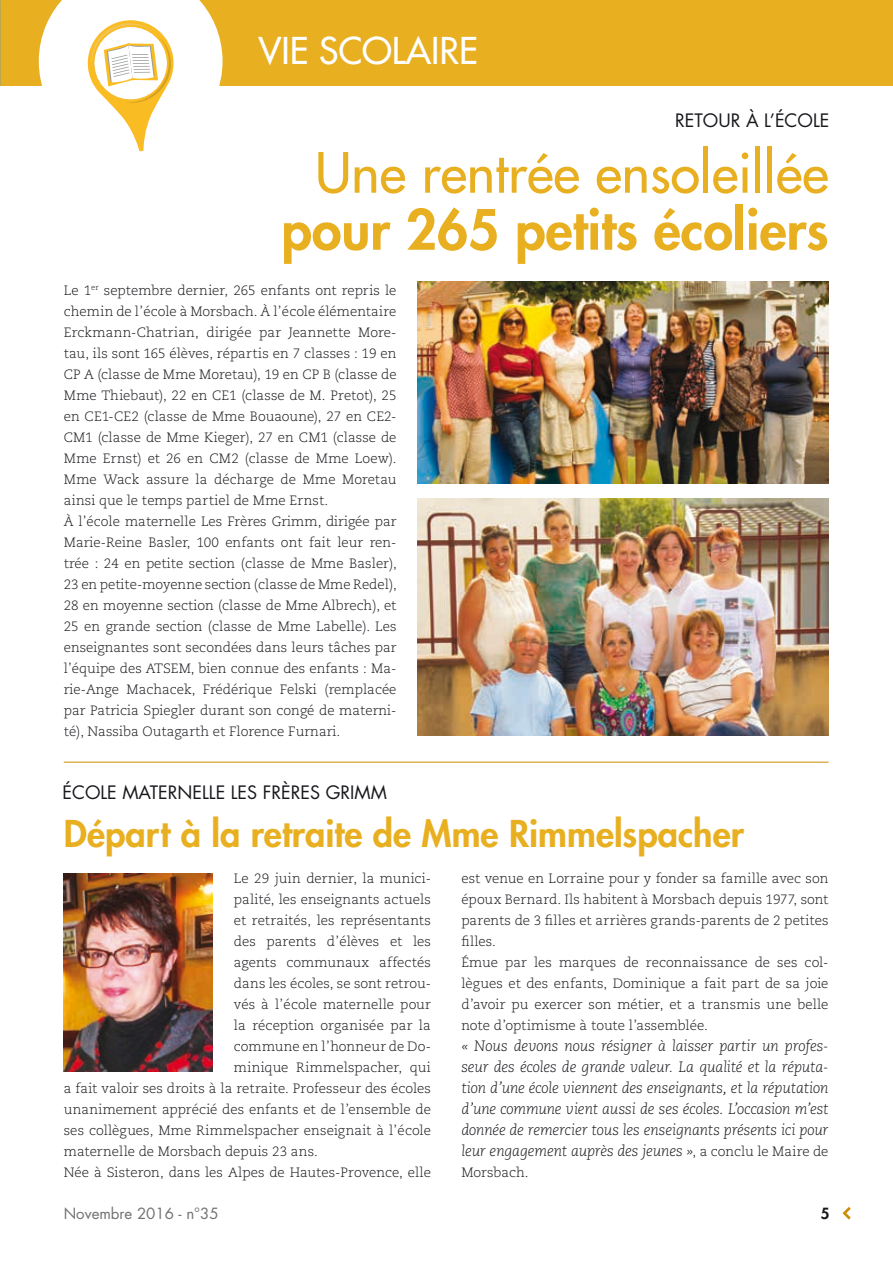
<style>
.page{position:relative;width:893px;height:1263px;background:#fff}
.page>*{position:absolute;margin:0;border:0;box-sizing:border-box;transform-origin:0 0}
.t1{font:500 54px "Futura Std";color:#e8af21}
.t2{font:800 54px "Futura Std";color:#e8af21}
.t3{font:800 36px "Futura Std";color:#e8af21}
.t4{font:500 36px "Futura Std";color:#fff}
.t5{font:18px "Futura Std";color:#1a171c}
.t6{font:italic 300 15px/21px "Caecilia LT Std";letter-spacing:-.015em;color:#1a171c;text-align:justify}
.t7{font:15px "Futura Std";color:#707173}
.t8{font:800 15px "Futura Std";color:#1a171c}
.t9{font:300 13.5px/21px "Caecilia LT Std";color:#1a171c}
.s1{font-style:normal;font-size:13.5px}
</style>
<div class="page">
<svg style="left:842px;top:1207px;width:9px;height:12px"></svg>
<div style="left:0;top:0;width:893px;height:86px;background:#e8af21"></div>
<svg style="left:39px;top:0;width:184px;height:152px"></svg>
<img style="left:417px;top:281px;width:411px;height:203px">
<hr style="left:64px;top:762px;width:764px;height:1px;background:#cc8d00">
<img style="left:417px;top:499px;width:411px;height:237px">
<img style="left:64px;top:873px;width:149px;height:198px">
<h2 class="t4" style="left:258px;top:28px;width:221px">VIE SCOLAIRE</h2>
<h3 class="t5" style="left:675px;top:109px;width:156px">RETOUR À L’ÉCOLE</h3>
<h1 class="t1" style="left:315px;top:139px;width:515px">Une rentrée ensoleillée</h1>
<h1 class="t2" style="left:281px;top:196px;width:549px">pour 265 petits écoliers</h1>
<p class="t9" style="left:64px;top:280px;width:335px">Le 1<sup>er</sup> septembre dernier, 265 enfants ont repris le chemin de l’école à Morsbach. À l’école élémentaire Erckmann-Chatrian, dirigée par Jeannette More&shy;tau, ils sont 165 élèves, répartis en 7 classes : 19 en CP A (classe de Mme Moretau), 19 en CP B (classe de Mme Thiebaut), 22 en CE1 (classe de M. Pretot), 25 en CE1-CE2 (classe de Mme Bouaoune), 27 en CE2- CM1 (classe de Mme Kieger), 27 en CM1 (classe de Mme Ernst) et 26 en CM2 (classe de Mme Loew).<br>Mme Wack assure la décharge de Mme Moretau ainsi que le temps partiel de Mme Ernst.<br>À l’école maternelle Les Frères Grimm, dirigée par Marie-Reine Basler, 100 enfants ont fait leur ren&shy;trée : 24 en petite section (classe de Mme Basler), 23 en petite-moyenne section (classe de Mme Redel), 28 en moyenne section (classe de Mme Albrech), et 25 en grande section (classe de Mme Labelle). Les enseignantes sont secondées dans leurs tâches par l’équipe des ATSEM, bien connue des enfants : Ma&shy;rie-Ange Machacek, Frédérique Felski (remplacée par Patricia Spiegler durant son congé de materni&shy;té), Nassiba Outagarth et Florence Furnari.</p>
<h3 class="t5" style="left:62px;top:781px;width:326px">ÉCOLE MATERNELLE LES FRÈRES GRIMM</h3>
<h2 class="t3" style="left:64px;top:810px;width:682px">Départ à la retraite de Mme Rimmelspacher</h2>
<p class="t9" style="left:234px;top:868px;width:199px">Le 29 juin dernier, la munici-</p>
<p class="t9" style="left:234px;top:889px;width:199px">palité, les enseignants actuels</p>
<p class="t9" style="left:234px;top:910px;width:199px">et retraités, les représentants</p>
<p class="t9" style="left:234px;top:931px;width:199px">des parents d’élèves et les</p>
<p class="t9" style="left:234px;top:952px;width:199px">agents communaux affectés</p>
<p class="t9" style="left:234px;top:973px;width:199px">dans les écoles, se sont retrou-</p>
<p class="t9" style="left:234px;top:994px;width:199px">vés à l’école maternelle pour</p>
<p class="t9" style="left:234px;top:1015px;width:199px">la réception organisée par la</p>
<p class="t9" style="left:234px;top:1036px;width:199px">commune en l’honneur de Do-</p>
<p class="t9" style="left:234px;top:1057px;width:199px">minique Rimmelspacher, qui</p>
<p class="t9" style="left:64px;top:1078px;width:369px">a fait valoir ses droits à la retraite. Professeur des écoles</p>
<p class="t9" style="left:64px;top:1099px;width:369px">unanimement apprécié des enfants et de l’ensemble de</p>
<p class="t9" style="left:64px;top:1120px;width:369px">ses collègues, Mme Rimmelspacher enseignait à l’école</p>
<p class="t9" style="left:64px;top:1141px;width:256px">maternelle de Morsbach depuis 23 ans.</p>
<p class="t9" style="left:64px;top:1162px;width:369px">Née à Sisteron, dans les Alpes de Hautes-Provence, elle</p>
<p class="t9" style="left:461px;top:868px;width:369px">est venue en Lorraine pour y fonder sa famille avec son époux Bernard. Ils habitent à Morsbach depuis 1977, sont parents de 3 filles et arrières grands-parents de 2 petites filles.<br>Émue par les marques de reconnaissance de ses col&shy;lègues et des enfants, Dominique a fait part de sa joie d’avoir pu exercer son métier, et a transmis une belle note d’optimisme à toute l’assemblée.</p>
<p class="t6" style="left:461px;top:1035px;width:369px">« Nous devons nous résigner à laisser partir un profes&shy;seur des écoles de grande valeur. La qualité et la réputa&shy;tion d’une école viennent des enseignants, et la réputation d’une commune vient aussi de ses écoles. L’occasion m’est donnée de remercier tous les enseignants présents ici pour leur engagement auprès des jeunes »<span class="s1">, a conclu le Maire de</span></p>
<p class="t9" style="left:461px;top:1162px;width:69px">Morsbach.</p>
<p class="t7" style="left:64px;top:1204px;width:156px">Novembre 2016 - n°35</p>
<p class="t8" style="left:821px;top:1204px;width:10px">5</p>
</div>
